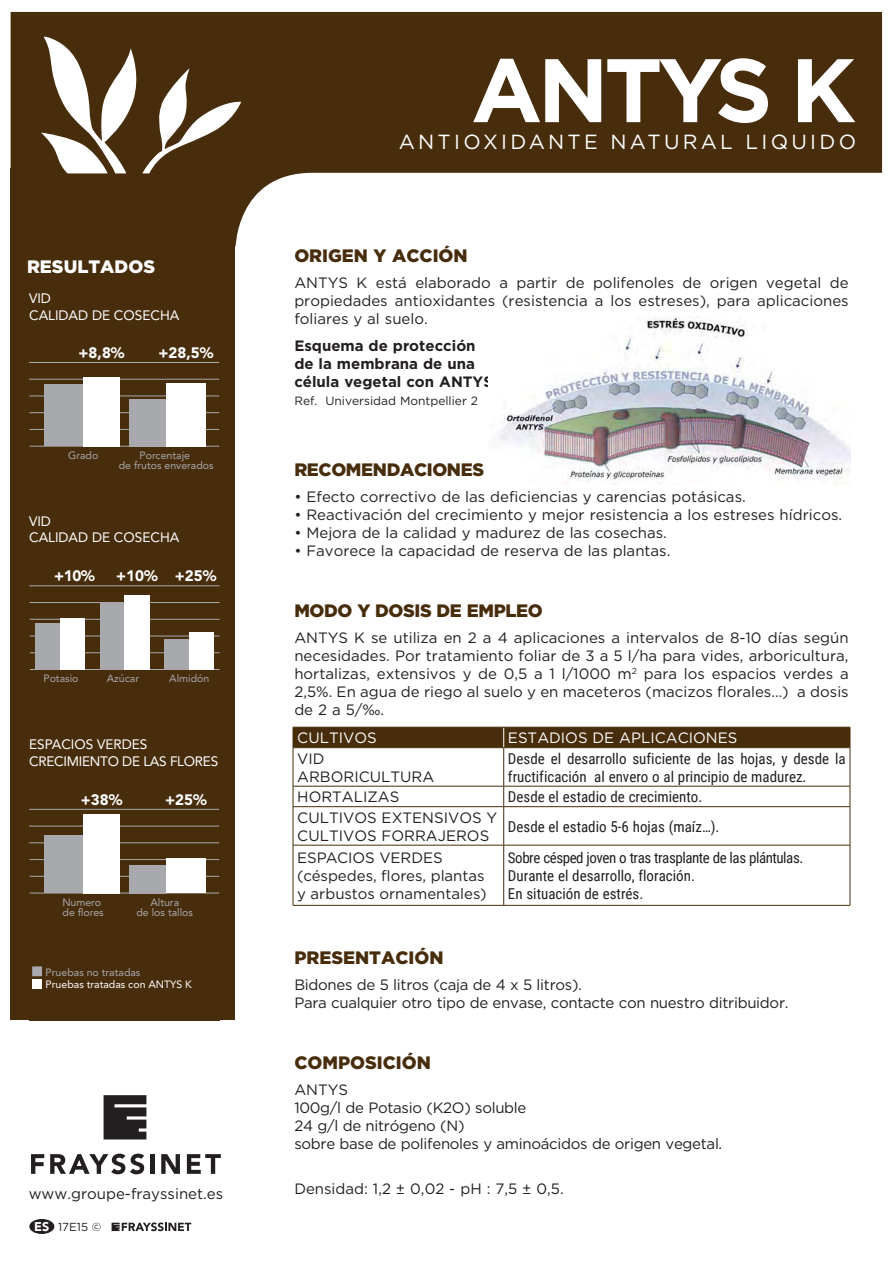
<style>
.page{position:relative;width:893px;height:1263px;background:#fff}
.page>*{position:absolute;margin:0;border:0;box-sizing:border-box;transform-origin:0 0}
.t1{font:700 90px "Gotham";letter-spacing:-.05em;color:#fff}
.t2{font:20.4px "Gotham";letter-spacing:.16em;color:#fff}
.t3{font:900 18px "Gotham";color:#482d0d}
.t4{font:900 18px "Gotham";letter-spacing:-.02em;color:#482d0d}
.t5{font:900 18px "Gotham";color:#fff}
.t6{font:900 15.15px "Avenir LT Std";color:#fff}
.t7{font:15px/18px "Gotham";color:#231f20}
.t8{font:15px/18px "Roboto Condensed";color:#231f20}
.t9{font:15px/18px "Gotham";letter-spacing:-.02em;color:#231f20}
.t10{font:700 15px/18px "Gotham";color:#231f20}
.t11{font:15px "Gotham";color:#fff}
.t12{font:13.65px/16.6px "Avenir LT Std";color:#fff}
.t13{font:13.65px/16.6px "Avenir LT Std";letter-spacing:-.02em;color:#fff}
.t14{font:12px "Gotham";color:#231f20}
.t15{font:11.55px "Gotham";color:#231f20}
.t16{font:10.5px/10.5px "Avenir LT Std";color:#a7a9ac;text-align:center}
.t17{font:10.5px "Avenir LT Std";color:#fff}
.s1{font-family:"Avenir LT Std";font-weight:900;font-size:12.6px;color:#fff}
</style>
<div class="page">
<div style="left:11px;top:169px;width:224px;height:851px;background:#482d0d"></div>
<svg style="left:11px;top:12px;width:871px;height:235px;fill:#482d0d"></svg>
<svg style="left:42px;top:37px;width:199px;height:136px"></svg>
<img style="left:499px;top:316px;width:351px;height:168px">
<hr style="left:30px;top:446px;width:189px;height:1px;background:#a7a9ac">
<hr style="left:30px;top:429px;width:189px;height:1px;background:#a7a9ac">
<hr style="left:29px;top:412px;width:190px;height:1px;background:#a7a9ac">
<hr style="left:29px;top:396px;width:190px;height:1px;background:#a7a9ac">
<hr style="left:29px;top:379px;width:190px;height:1px;background:#a7a9ac">
<hr style="left:29px;top:362px;width:190px;height:1px;background:#a7a9ac">
<div style="left:44px;top:385px;width:39px;height:61px;background:#a7a9ac"></div>
<div style="left:83px;top:377px;width:37px;height:69px;background:#fff"></div>
<div style="left:129px;top:399px;width:37px;height:47px;background:#a7a9ac"></div>
<div style="left:166px;top:383px;width:39px;height:63px;background:#fff"></div>
<div style="left:32px;top:966px;width:10px;height:10px;background:#a7a9ac"></div>
<div style="left:32px;top:979px;width:10px;height:10px;background:#fff"></div>
<hr style="left:30px;top:893px;width:189px;height:1px;background:#a7a9ac">
<hr style="left:30px;top:876px;width:189px;height:1px;background:#a7a9ac">
<hr style="left:29px;top:859px;width:190px;height:1px;background:#a7a9ac">
<hr style="left:29px;top:842px;width:190px;height:1px;background:#a7a9ac">
<hr style="left:29px;top:826px;width:190px;height:1px;background:#a7a9ac">
<hr style="left:29px;top:809px;width:190px;height:1px;background:#a7a9ac">
<div style="left:44px;top:836px;width:39px;height:57px;background:#a7a9ac"></div>
<div style="left:83px;top:814px;width:37px;height:79px;background:#fff"></div>
<div style="left:130px;top:865px;width:36px;height:28px;background:#a7a9ac"></div>
<div style="left:166px;top:858px;width:39px;height:35px;background:#fff"></div>
<hr style="left:30px;top:669px;width:189px;height:1px;background:#a7a9ac">
<hr style="left:30px;top:652px;width:189px;height:1px;background:#a7a9ac">
<hr style="left:30px;top:636px;width:189px;height:1px;background:#a7a9ac">
<hr style="left:30px;top:619px;width:189px;height:1px;background:#a7a9ac">
<hr style="left:30px;top:602px;width:189px;height:1px;background:#a7a9ac">
<hr style="left:29px;top:585px;width:190px;height:1px;background:#a7a9ac">
<div style="left:36px;top:623px;width:25px;height:47px;background:#a7a9ac"></div>
<div style="left:61px;top:618px;width:24px;height:52px;background:#fff"></div>
<div style="left:100px;top:602px;width:24px;height:68px;background:#a7a9ac"></div>
<div style="left:124px;top:595px;width:26px;height:75px;background:#fff"></div>
<div style="left:164px;top:639px;width:25px;height:31px;background:#a7a9ac"></div>
<div style="left:189px;top:632px;width:24px;height:38px;background:#fff"></div>
<svg style="left:104px;top:1095px;width:42px;height:44px;background:#393536"></svg>
<svg style="left:31px;top:1154px;width:13px;height:20px"></svg>
<svg style="left:50px;top:1154px;width:94px;height:20px"></svg>
<hr style="left:150px;top:1154px;width:4px;height:20px;background:#231f20">
<svg style="left:161px;top:1154px;width:19px;height:20px"></svg>
<svg style="left:187px;top:1154px;width:34px;height:20px"></svg>
<svg style="left:112px;top:1222px;width:79px;height:9px"></svg>
<div style="left:29px;top:1219px;width:25px;height:15px;background:#231f20;border-radius:50%"></div>
<svg style="left:294px;top:748px;width:556px;height:157px"></svg>
<div style="left:293px;top:727px;width:558px;height:21px;background:#482d0d"></div>
<hr style="left:293px;top:748px;width:1px;height:38px;background:#482d0d">
<svg style="left:293px;top:787px;width:1px;height:19px"></svg>
<hr style="left:293px;top:807px;width:1px;height:38px;background:#482d0d">
<hr style="left:293px;top:747px;width:211px;height:1px;background:#482d0d">
<hr style="left:503px;top:748px;width:1px;height:38px;background:#482d0d">
<svg style="left:503px;top:787px;width:1px;height:19px"></svg>
<hr style="left:503px;top:807px;width:1px;height:38px;background:#482d0d">
<hr style="left:504px;top:747px;width:346px;height:1px;background:#482d0d">
<hr style="left:850px;top:748px;width:1px;height:38px;background:#482d0d">
<svg style="left:850px;top:786px;width:1px;height:21px"></svg>
<hr style="left:850px;top:807px;width:1px;height:38px;background:#482d0d">
<hr style="left:293px;top:845px;width:1px;height:60px;background:#482d0d">
<hr style="left:293px;top:786px;width:211px;height:1px;background:#482d0d">
<hr style="left:293px;top:806px;width:211px;height:1px;background:#482d0d">
<hr style="left:293px;top:845px;width:211px;height:1px;background:#482d0d">
<hr style="left:293px;top:905px;width:211px;height:1px;background:#482d0d">
<hr style="left:503px;top:845px;width:1px;height:60px;background:#482d0d">
<hr style="left:504px;top:786px;width:346px;height:1px;background:#482d0d">
<hr style="left:504px;top:806px;width:346px;height:1px;background:#482d0d">
<hr style="left:504px;top:845px;width:346px;height:1px;background:#482d0d">
<hr style="left:850px;top:845px;width:1px;height:60px;background:#482d0d">
<hr style="left:504px;top:905px;width:346px;height:1px;background:#482d0d">
<p class="t5" style="left:27px;top:260px;width:130px">RESULTADOS</p>
<p class="t12" style="left:29px;top:290px;width:152px">VID<br>CALIDAD DE COSECHA</p>
<p class="t6" style="left:79px;top:344px;width:48px">+8,8%</p>
<p class="t6" style="left:158px;top:344px;width:57px">+28,5%</p>
<p class="t16" style="left:68px;top:450px;width:32px">Grado</p>
<p class="t16" style="left:119px;top:450px;width:96px">Porcentaje<br>de frutos enverados</p>
<p class="t12" style="left:29px;top:513px;width:152px">VID<br>CALIDAD DE COSECHA</p>
<p class="t6" style="left:54px;top:567px;width:42px">+10%</p>
<p class="t6" style="left:116px;top:567px;width:43px">+10%</p>
<p class="t6" style="left:175px;top:566px;width:43px">+25%</p>
<p class="t16" style="left:43px;top:673px;width:37px">Potasio</p>
<p class="t16" style="left:107px;top:673px;width:34px">Azúcar</p>
<p class="t16" style="left:169px;top:673px;width:42px">Almidón</p>
<p class="t13" style="left:29px;top:736px;width:191px">ESPACIOS VERDES<br>CRECIMIENTO DE LAS FLORES</p>
<p class="t6" style="left:81px;top:790px;width:43px">+38%</p>
<p class="t6" style="left:165px;top:790px;width:43px">+25%</p>
<p class="t16" style="left:62px;top:897px;width:43px;text-align:left">Numero de flores</p>
<p class="t16" style="left:136px;top:897px;width:58px">Altura<br>de los tallos</p>
<p class="t16" style="left:46px;top:967px;width:96px">Pruebas no tratadas</p>
<p class="t17" style="left:46px;top:979px;width:148px">Pruebas tratadas con ANTYS K</p>
<p class="t7" style="left:29px;top:1185px;width:196px">www.groupe-frayssinet.es</p>
<p class="t15" style="left:34px;top:1222px;width:69px"><span class="s1">ES</span> 17E15 ©</p>
<h1 class="t1" style="left:471px;top:58px;width:386px">ANTYS K</h1>
<h2 class="t2" style="left:399px;top:134px;width:459px">ANTIOXIDANTE NATURAL LIQUIDO</h2>
<p class="t3" style="left:294px;top:249px;width:175px">ORIGEN Y ACCIÓN</p>
<p class="t7" style="left:294px;top:275px;width:556px;text-align:justify">ANTYS K está elaborado a partir de polifenoles de origen vegetal de propiedades antioxidantes (resistencia a los estreses), para aplicaciones foliares y al suelo.</p>
<p class="t10" style="left:294px;top:338px;width:200px">Esquema de protección de la membrana de una célula vegetal con ANTYS</p>
<p class="t14" style="left:294px;top:396px;width:185px">Ref. Universidad Montpellier 2</p>
<p class="t4" style="left:294px;top:463px;width:191px">RECOMENDACIONES</p>
<p class="t7" style="left:294px;top:489px;width:453px">• Efecto correctivo de las deficiencias y carencias potásicas.</p>
<p class="t7" style="left:294px;top:507px;width:549px">• Reactivación del crecimiento y mejor resistencia a los estreses hídricos.</p>
<p class="t7" style="left:294px;top:525px;width:374px">• Mejora de la calidad y madurez de las cosechas.</p>
<p class="t7" style="left:294px;top:543px;width:378px">• Favorece la capacidad de reserva de las plantas.</p>
<p class="t4" style="left:294px;top:604px;width:250px">MODO Y DOSIS DE EMPLEO</p>
<p class="t7" style="left:294px;top:630px;width:556px;text-align:justify">ANTYS K se utiliza en 2 a 4 aplicaciones a intervalos de 8-10 días según necesidades. Por tratamiento foliar de 3 a 5 l/ha para vides, arboricultura, hortalizas, extensivos y de 0,5 a 1 l/1000 m<sup>2</sup> para los espacios verdes a 2,5%. En agua de riego al suelo y en maceteros (macizos florales…) a dosis de 2 a 5/‰.</p>
<p class="t11" style="left:297px;top:732px;width:81px">CULTIVOS</p>
<p class="t11" style="left:508px;top:732px;width:231px">ESTADIOS DE APLICACIONES</p>
<p class="t7" style="left:297px;top:751px;width:138px">VID<br>ARBORICULTURA</p>
<p class="t8" style="left:508px;top:749px;width:339px">Desde el desarrollo suficiente de las hojas, y desde la fructificación al envero o al principio de madurez.</p>
<p class="t7" style="left:297px;top:789px;width:104px">HORTALIZAS</p>
<p class="t8" style="left:508px;top:788px;width:196px">Desde el estadio de crecimiento.</p>
<p class="t7" style="left:297px;top:810px;width:202px">CULTIVOS EXTENSIVOS Y<br>CULTIVOS FORRAJEROS</p>
<p class="t8" style="left:508px;top:817px;width:213px">Desde el estadio 5-6 hojas (maíz…).</p>
<p class="t7" style="left:297px;top:850px;width:191px">ESPACIOS VERDES (céspedes, flores, plantas y arbustos ornamentales)</p>
<p class="t8" style="left:508px;top:849px;width:297px">Sobre césped joven o tras trasplante de las plántulas.<br>Durante el desarrollo, floración.<br>En situación de estrés.</p>
<p class="t3" style="left:294px;top:951px;width:151px">PRESENTACIÓN</p>
<p class="t9" style="left:294px;top:977px;width:496px">Bidones de 5 litros (caja de 4 x 5 litros).<br>Para cualquier otro tipo de envase, contacte con nuestro ditribuidor.</p>
<p class="t3" style="left:294px;top:1056px;width:138px">COMPOSICIÓN</p>
<p class="t9" style="left:294px;top:1082px;width:429px">ANTYS<br>100g/l de Potasio (K2O) soluble<br>24 g/l de nitrógeno (N)<br>sobre base de polifenoles y aminoácidos de origen vegetal.</p>
<p class="t7" style="left:294px;top:1180px;width:271px">Densidad: 1,2 ± 0,02 - pH : 7,5 ± 0,5.</p>
</div>
